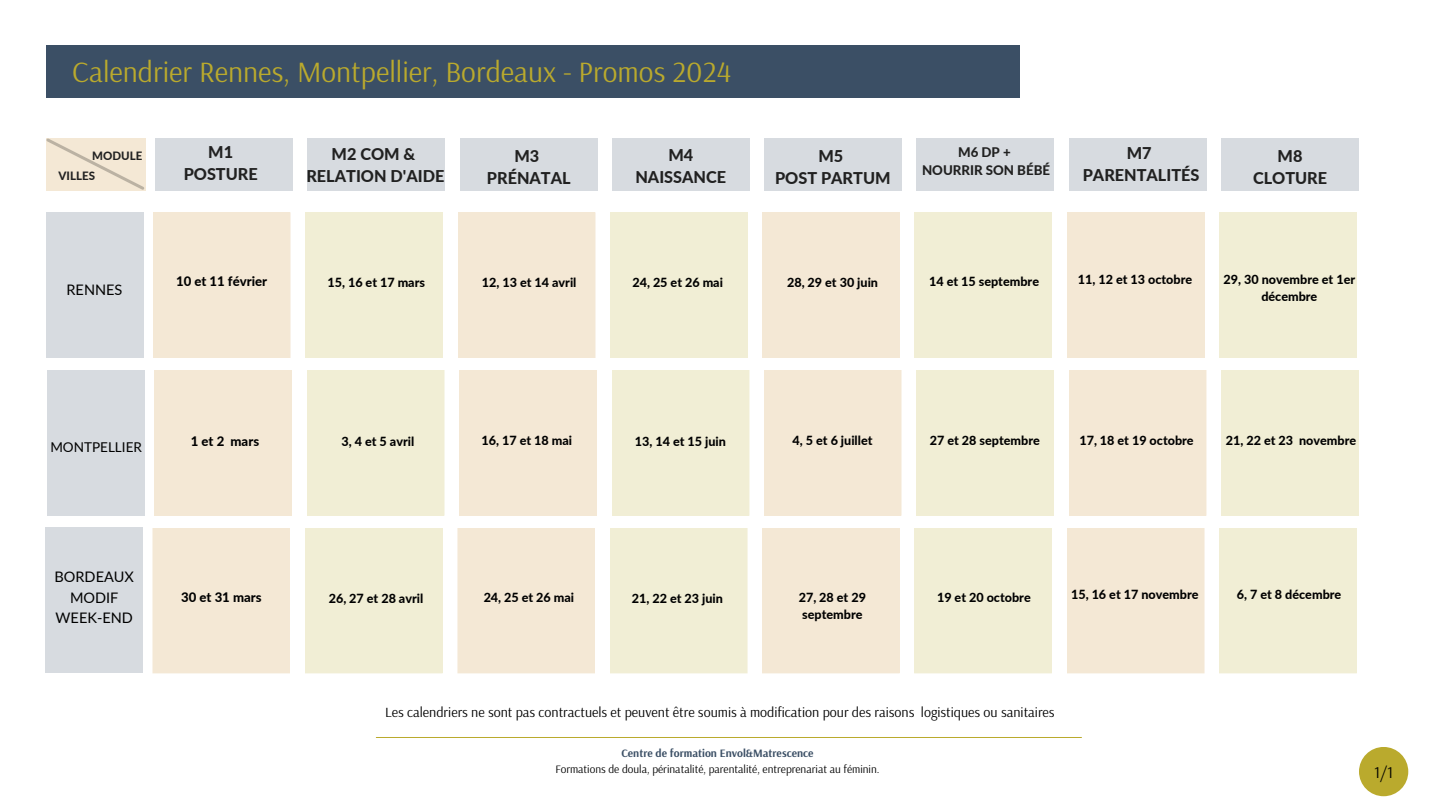
<style>
.page{position:relative;width:1440px;height:810px;background:#fff}
.page>*{position:absolute;margin:0;border:0;box-sizing:border-box;transform-origin:0 0}
.t1{font:29.4px "Arsenal";color:#baaa2d}
.t2{font:16.4px "Arsenal";color:#000}
.t3{font:800 16.3px/22.5px "Lato";color:#212121;text-align:center}
.t4{font:14.5px/20.2px "Lato";color:#000;text-align:center}
.t5{font:14px "Arsenal";color:#000}
.t6{font:13.5px "Lato";color:#000}
.t7{font:800 13.3px "Lato";color:#212121}
.t8{font:800 13.1px "Lato";color:#000}
.t9{font:800 12.6px/17.2px "Lato";color:#000;text-align:center}
.t10{font:800 11.5px "Lato";color:#212121}
.t11{font:11.3px "Arsenal";color:#000}
.t12{font:700 11.3px "Arsenal";color:#3b4f65}
</style>
<div class="page">
<div style="left:155px;top:138px;width:137px;height:52px;background:#d7dbe0"></div>
<div style="left:308px;top:138px;width:137px;height:52px;background:#d7dbe0"></div>
<div style="left:460px;top:138px;width:137px;height:52px;background:#d7dbe0"></div>
<div style="left:613px;top:138px;width:137px;height:52px;background:#d7dbe0"></div>
<div style="left:765px;top:138px;width:137px;height:52px;background:#d7dbe0"></div>
<div style="left:917px;top:138px;width:137px;height:52px;background:#d7dbe0"></div>
<div style="left:1070px;top:138px;width:137px;height:52px;background:#d7dbe0"></div>
<div style="left:1222px;top:138px;width:137px;height:52px;background:#d7dbe0"></div>
<svg style="left:46px;top:138px;width:100px;height:53px;background:#f0e4d1"></svg>
<div style="left:46px;top:212px;width:97px;height:146px;background:#d7dbe0"></div>
<div style="left:153px;top:212px;width:138px;height:146px;background:#f4e8d5"></div>
<div style="left:165px;top:225px;width:113px;height:121px;background:#f4e8d5"></div>
<div style="left:305px;top:212px;width:138px;height:146px;background:#f1eed5"></div>
<div style="left:317px;top:225px;width:113px;height:121px;background:#f1eed5"></div>
<div style="left:458px;top:212px;width:137px;height:146px;background:#f4e8d5"></div>
<div style="left:470px;top:225px;width:113px;height:121px;background:#f4e8d5"></div>
<div style="left:610px;top:212px;width:138px;height:146px;background:#f1eed5"></div>
<div style="left:622px;top:225px;width:113px;height:121px;background:#f1eed5"></div>
<div style="left:762px;top:212px;width:138px;height:146px;background:#f4e8d5"></div>
<div style="left:774px;top:225px;width:113px;height:121px;background:#f4e8d5"></div>
<div style="left:914px;top:212px;width:138px;height:146px;background:#f1eed5"></div>
<div style="left:927px;top:225px;width:113px;height:121px;background:#f1eed5"></div>
<div style="left:1067px;top:212px;width:138px;height:146px;background:#f4e8d5"></div>
<div style="left:1079px;top:225px;width:113px;height:121px;background:#f4e8d5"></div>
<div style="left:1219px;top:212px;width:138px;height:146px;background:#f1eed5"></div>
<div style="left:1232px;top:225px;width:113px;height:121px;background:#f1eed5"></div>
<div style="left:46px;top:45px;width:974px;height:52px;background:#3b4f65"></div>
<hr style="left:376px;top:737px;width:706px;height:1px;background:#baaa2d">
<div style="left:1359px;top:747px;width:49px;height:49px;background:#baaa2d;border-radius:50%"></div>
<div style="left:48px;top:370px;width:97px;height:146px;background:#d7dbe0"></div>
<div style="left:154px;top:370px;width:138px;height:146px;background:#f4e8d5"></div>
<div style="left:167px;top:382px;width:113px;height:121px;background:#f4e8d5"></div>
<div style="left:307px;top:370px;width:138px;height:146px;background:#f1eed5"></div>
<div style="left:319px;top:382px;width:113px;height:121px;background:#f1eed5"></div>
<div style="left:459px;top:370px;width:138px;height:146px;background:#f4e8d5"></div>
<div style="left:472px;top:382px;width:113px;height:121px;background:#f4e8d5"></div>
<div style="left:612px;top:370px;width:137px;height:146px;background:#f1eed5"></div>
<div style="left:624px;top:382px;width:113px;height:121px;background:#f1eed5"></div>
<div style="left:764px;top:370px;width:138px;height:146px;background:#f4e8d5"></div>
<div style="left:776px;top:382px;width:113px;height:121px;background:#f4e8d5"></div>
<div style="left:916px;top:370px;width:138px;height:146px;background:#f1eed5"></div>
<div style="left:928px;top:382px;width:113px;height:121px;background:#f1eed5"></div>
<div style="left:1069px;top:370px;width:137px;height:146px;background:#f4e8d5"></div>
<div style="left:1081px;top:382px;width:113px;height:121px;background:#f4e8d5"></div>
<div style="left:1221px;top:370px;width:138px;height:146px;background:#f1eed5"></div>
<div style="left:1233px;top:382px;width:113px;height:121px;background:#f1eed5"></div>
<div style="left:46px;top:528px;width:97px;height:145px;background:#d7dbe0"></div>
<div style="left:152px;top:528px;width:138px;height:145px;background:#f4e8d5"></div>
<div style="left:165px;top:540px;width:113px;height:121px;background:#f4e8d5"></div>
<div style="left:305px;top:528px;width:138px;height:145px;background:#f1eed5"></div>
<div style="left:317px;top:540px;width:113px;height:121px;background:#f1eed5"></div>
<div style="left:457px;top:528px;width:138px;height:145px;background:#f4e8d5"></div>
<div style="left:470px;top:540px;width:113px;height:121px;background:#f4e8d5"></div>
<div style="left:610px;top:528px;width:138px;height:145px;background:#f1eed5"></div>
<div style="left:622px;top:540px;width:113px;height:121px;background:#f1eed5"></div>
<div style="left:762px;top:528px;width:138px;height:145px;background:#f4e8d5"></div>
<div style="left:774px;top:540px;width:113px;height:121px;background:#f4e8d5"></div>
<div style="left:914px;top:528px;width:138px;height:145px;background:#f1eed5"></div>
<div style="left:926px;top:540px;width:113px;height:121px;background:#f1eed5"></div>
<div style="left:1067px;top:528px;width:138px;height:145px;background:#f4e8d5"></div>
<div style="left:1079px;top:540px;width:113px;height:121px;background:#f4e8d5"></div>
<div style="left:1219px;top:528px;width:138px;height:145px;background:#f1eed5"></div>
<div style="left:1231px;top:540px;width:113px;height:121px;background:#f1eed5"></div>
<p class="t1" style="left:72px;top:53px;width:660px">Calendrier Rennes, Montpellier, Bordeaux - Promos 2024</p>
<p class="t10" style="left:92px;top:149px;width:52px">MODULE</p>
<p class="t10" style="left:59px;top:169px;width:38px">VILLES</p>
<p class="t3" style="left:184px;top:140px;width:76px">M1<br>POSTURE</p>
<p class="t7" style="left:958px;top:144px;width:54px">M6 DP +</p>
<p class="t3" style="left:332px;top:142px;width:85px">M2 COM &amp;</p>
<p class="t3" style="left:306px;top:165px;width:139px">RELATION D'AIDE</p>
<p class="t3" style="left:635px;top:143px;width:92px">M4<br>NAISSANCE</p>
<p class="t3" style="left:818px;top:144px;width:26px">M5</p>
<p class="t3" style="left:514px;top:144px;width:26px">M3</p>
<p class="t3" style="left:487px;top:167px;width:85px">PRÉNATAL</p>
<p class="t7" style="left:922px;top:162px;width:130px">NOURRIR SON BÉBÉ</p>
<p class="t3" style="left:775px;top:167px;width:117px">POST PARTUM</p>
<p class="t3" style="left:1127px;top:141px;width:26px">M7</p>
<p class="t3" style="left:1083px;top:164px;width:118px">PARENTALITÉS</p>
<p class="t3" style="left:1253px;top:144px;width:76px">M8<br>CLOTURE</p>
<p class="t4" style="left:67px;top:280px;width:57px">RENNES</p>
<p class="t8" style="left:176px;top:273px;width:92px">10 et 11 février</p>
<p class="t9" style="left:327px;top:274px;width:99px">15, 16 et 17 mars</p>
<p class="t9" style="left:482px;top:273px;width:96px">12, 13 et 14 avril</p>
<p class="t9" style="left:632px;top:274px;width:92px">24, 25 et 26 mai</p>
<p class="t9" style="left:787px;top:273px;width:93px">28, 29 et 30 juin</p>
<p class="t9" style="left:929px;top:273px;width:111px">14 et 15 septembre</p>
<p class="t9" style="left:1078px;top:270px;width:116px">11, 12 et 13 octobre</p>
<p class="t9" style="left:1224px;top:270px;width:133px">29, 30 novembre et 1er décembre</p>
<p class="t6" style="left:50px;top:439px;width:93px">MONTPELLIER</p>
<p class="t8" style="left:191px;top:433px;width:70px">1 et 2 mars</p>
<p class="t9" style="left:342px;top:433px;width:74px">3, 4 et 5 avril</p>
<p class="t9" style="left:482px;top:431px;width:92px">16, 17 et 18 mai</p>
<p class="t9" style="left:635px;top:432px;width:93px">13, 14 et 15 juin</p>
<p class="t9" style="left:793px;top:431px;width:81px">4, 5 et 6 juillet</p>
<p class="t9" style="left:930px;top:431px;width:111px">27 et 28 septembre</p>
<p class="t9" style="left:1079px;top:431px;width:116px">17, 18 et 19 octobre</p>
<p class="t9" style="left:1226px;top:431px;width:132px">21, 22 et 23 novembre</p>
<p class="t4" style="left:55px;top:567px;width:81px">BORDEAUX</p>
<p class="t4" style="left:56px;top:587px;width:79px">MODIF<br>WEEK-END</p>
<p class="t8" style="left:181px;top:589px;width:82px">30 et 31 mars</p>
<p class="t9" style="left:329px;top:589px;width:96px">26, 27 et 28 avril</p>
<p class="t9" style="left:484px;top:589px;width:92px">24, 25 et 26 mai</p>
<p class="t9" style="left:632px;top:589px;width:93px">21, 22 et 23 juin</p>
<p class="t9" style="left:799px;top:589px;width:69px;text-align:left">27, 28 et 29 septembre</p>
<p class="t9" style="left:937px;top:588px;width:95px">19 et 20 octobre</p>
<p class="t9" style="left:1071px;top:586px;width:129px">15, 16 et 17 novembre</p>
<p class="t9" style="left:1237px;top:586px;width:106px">6, 7 et 8 décembre</p>
<p class="t5" style="left:385px;top:703px;width:671px">Les calendriers ne sont pas contractuels et peuvent être soumis à modification pour des raisons logistiques ou sanitaires</p>
<p class="t12" style="left:621px;top:746px;width:194px">Centre de formation Envol&amp;Matrescence</p>
<p class="t11" style="left:555px;top:762px;width:326px">Formations de doula, périnatalité, parentalité, entreprenariat au féminin.</p>
<p class="t2" style="left:1374px;top:762px;width:20px">1/1</p>
</div>
